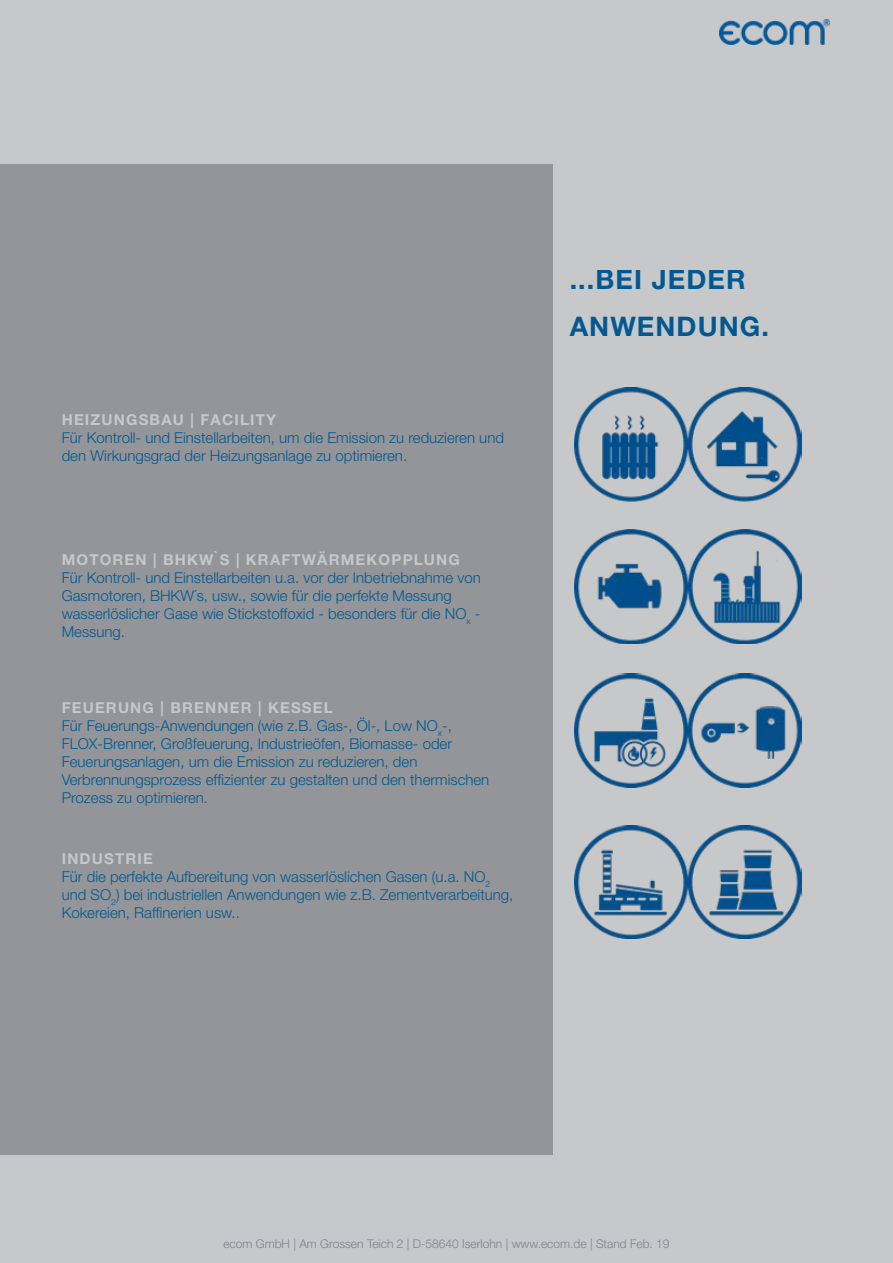
<style>
.page{position:relative;width:893px;height:1263px;background:#c7c8ca}
.page>*{position:absolute;margin:0;border:0;box-sizing:border-box;transform-origin:0 0}
.t1{font:700 27px/46.5px "Helvetica Neue LT Pro";letter-spacing:.04em;color:#005891}
.t2{font:300 15px/18px "Helvetica Neue LT Pro";color:#005891}
.t3{font:700 15px "Helvetica Neue LT Pro";letter-spacing:.08em;color:#c7c8ca}
.t4{font:300 12px "Helvetica Neue LT Pro";color:#808387}
.s1{font-weight:700;color:#c7c8ca}
</style>
<div class="page">
<img style="left:720px;top:19px;width:109px;height:25px">
<div style="left:0;top:164px;width:552px;height:990px;background:#939598"></div>
<img style="left:574px;top:825px;width:227px;height:113px">
<img style="left:574px;top:674px;width:227px;height:113px">
<img style="left:574px;top:530px;width:227px;height:113px">
<img style="left:574px;top:388px;width:227px;height:114px">
<p class="t3" style="left:62px;top:410px;width:216px">HEIZUNGSBAU | FACILITY</p>
<p class="t2" style="left:62px;top:428px;width:444px">Für Kontroll- und Einstellarbeiten, um die Emission zu reduzieren und den Wirkungsgrad der Heizungsanlage zu optimieren.</p>
<p class="t3" style="left:62px;top:550px;width:400px">MOTOREN | BHKW`S | KRAFTWÄRMEKOPPLUNG</p>
<p class="t2" style="left:62px;top:568px;width:420px">Für Kontroll- und Einstellarbeiten u.a. vor der Inbetriebnahme von Gasmotoren, BHKW´s, usw., sowie für die perfekte Messung wasserlöslicher Gase wie Stickstoffoxid - besonders für die NO<sub>x</sub> - Messung.</p>
<p class="t2" style="left:62px;top:698px;width:429px"><span class="s1">FEUERUNG | BRENNER | KESSEL<br></span>Für Feuerungs-Anwendungen (wie z.B. Gas-, Öl-, Low NO<sub>x</sub>-, FLOX-Brenner, Großfeuerung, Industrieöfen, Biomasse- oder Feuerungsanlagen, um die Emission zu reduzieren, den Verbrennungsprozess effizienter zu gestalten und den thermischen Prozess zu optimieren.</p>
<p class="t2" style="left:62px;top:849px;width:453px"><span class="s1">INDUSTRIE<br></span>Für die perfekte Aufbereitung von wasserlöslichen Gasen (u.a. NO<sub>2 </sub>und SO<sub>2</sub>) bei industriellen Anwendungen wie z.B. Zementverarbeitung, Kokereien, Raffinerien usw..</p>
<h1 class="t1" style="left:570px;top:256px;width:201px">...BEI JEDER<br>ANWENDUNG.</h1>
<p class="t4" style="left:223px;top:1237px;width:448px">ecom GmbH | Am Grossen Teich 2 | D-58640 Iserlohn | www.ecom.de | Stand Feb. 19</p>
</div>
